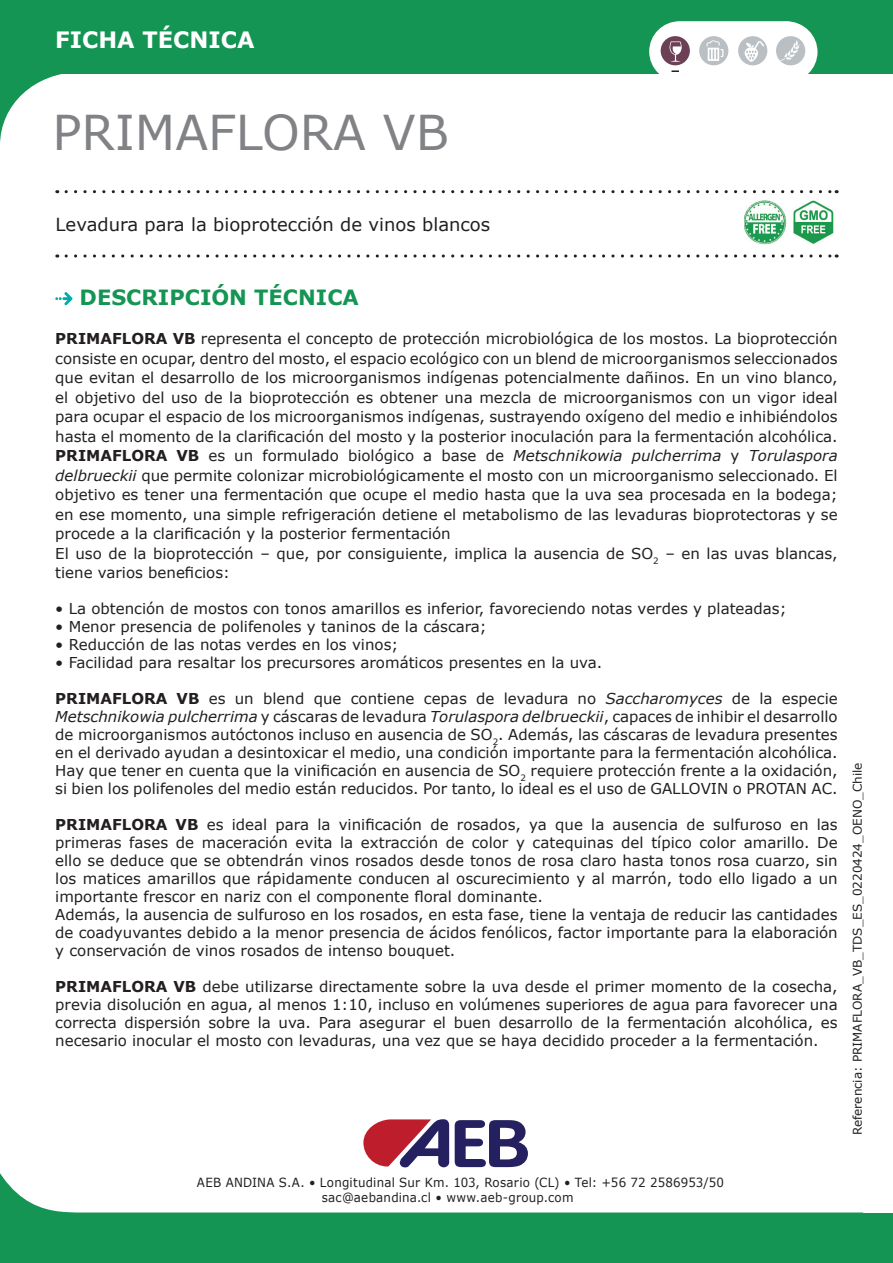
<style>
.page{position:relative;width:893px;height:1263px;background:#fff}
.page>*{position:absolute;margin:0;border:0;box-sizing:border-box;transform-origin:0 0}
.t1{font:48px "Verdana";color:#808285}
.t2{font:700 22.5px "Verdana";color:#fff}
.t3{font:700 21px "Verdana";color:#159553}
.t4{font:18px "Verdana";color:#231f20}
.t5{font:15px/18px "Verdana";color:#231f20}
.t6{font:12.6px/15.1px "Verdana";letter-spacing:.02em;color:#231f20;scale:.94 1}
.t7{font:12px "Verdana";color:#231f20}
.s1{font-weight:700}
.s2{font-style:italic}
</style>
<div class="page">
<div style="left:0;top:0;width:893px;height:73px;background:#159553"></div>
<svg style="left:0;top:28px;width:863px;height:115px"></svg>
<svg style="left:0;top:1167px;width:511px;height:45px"></svg>
<div style="left:0;top:1212px;width:893px;height:51px;background:#159553"></div>
<svg style="left:66px;top:190px;width:771px;height:3px"></svg>
<svg style="left:66px;top:254px;width:771px;height:4px"></svg>
<svg style="left:649px;top:21px;width:167px;height:61px"></svg>
<div style="left:650px;top:22px;width:167px;height:60px;background:#fff;border-radius:30px"></div>
<svg style="left:671px;top:70px;width:8px;height:2px"></svg>
<div style="left:776px;top:36px;width:29px;height:29px;background:#babfc3;border-radius:50%"></div>
<svg style="left:780px;top:40px;width:20px;height:21px"></svg>
<div style="left:738px;top:36px;width:29px;height:29px;background:#babfc3;border-radius:50%"></div>
<div style="left:661px;top:36px;width:29px;height:29px;background:#6c4156;border-radius:50%"></div>
<div style="left:699px;top:36px;width:29px;height:29px;background:#babfc3;border-radius:50%"></div>
<svg style="left:706px;top:40px;width:17px;height:21px"></svg>
<svg style="left:670px;top:41px;width:12px;height:21px"></svg>
<svg style="left:745px;top:41px;width:20px;height:21px"></svg>
<svg style="left:363px;top:1119px;width:165px;height:48px"></svg>
<svg style="left:55px;top:292px;width:17px;height:13px"></svg>
<img style="left:744px;top:201px;width:90px;height:44px">
<h2 class="t2" style="left:55px;top:24px;width:201px">FICHA TÉCNICA</h2>
<h1 class="t1" style="left:52px;top:100px;width:398px">PRIMAFLORA VB</h1>
<p class="t4" style="left:56px;top:212px;width:436px">Levadura para la bioprotección de vinos blancos</p>
<h3 class="t3" style="left:80px;top:283px;width:281px">DESCRIPCIÓN TÉCNICA</h3>
<p class="t5" style="left:55px;top:329px;width:784px;line-height:19.5px"><span class="s1">PRIMAFLORA VB</span> representa el concepto de protección microbiológica de los mostos. La bioprotección consiste en ocupar, dentro del mosto, el espacio ecológico con un blend de microorganismos seleccionados que evitan el desarrollo de los microorganismos indígenas potencialmente dañinos. En un vino blanco, el objetivo del uso de la bioprotección es obtener una mezcla de microorganismos con un vigor ideal para ocupar el espacio de los microorganismos indígenas, sustrayendo oxígeno del medio e inhibiéndolos hasta el momento de la clarificación del mosto y la posterior inoculación para la fermentación alcohólica.<br><span class="s1">PRIMAFLORA VB</span> es un formulado biológico a base de <span class="s2">Metschnikowia pulcherrima</span> y <span class="s2">Torulaspora delbrueckii</span> que permite colonizar microbiológicamente el mosto con un microorganismo seleccionado. El objetivo es tener una fermentación que ocupe el medio hasta que la uva sea procesada en la bodega; en ese momento, una simple refrigeración detiene el metabolismo de las levaduras bioprotectoras y se procede a la clarificación y la posterior fermentación<br>El uso de la bioprotección – que, por consiguiente, implica la ausencia de SO<sub>2</sub> – en las uvas blancas, tiene varios beneficios:</p>
<p class="t5" style="left:55px;top:600px;width:733px">• La obtención de mostos con tonos amarillos es inferior, favoreciendo notas verdes y plateadas;</p>
<p class="t5" style="left:55px;top:618px;width:433px">• Menor presencia de polifenoles y taninos de la cáscara;</p>
<p class="t5" style="left:55px;top:636px;width:344px">• Reducción de las notas verdes en los vinos;</p>
<p class="t5" style="left:55px;top:654px;width:548px">• Facilidad para resaltar los precursores aromáticos presentes en la uva.</p>
<p class="t5" style="left:55px;top:690px;width:784px;text-align:justify"><span class="s1">PRIMAFLORA VB</span> es un blend que contiene cepas de levadura no <span class="s2">Saccharomyces</span> de la especie <span class="s2">Metschnikowia pulcherrima</span> y cáscaras de levadura <span class="s2">Torulaspora delbrueckii</span>, capaces de inhibir el desarrollo de microorganismos autóctonos incluso en ausencia de SO<sub>2</sub>. Además, las cáscaras de levadura presentes en el derivado ayudan a desintoxicar el medio, una condición importante para la fermentación alcohólica.<br>Hay que tener en cuenta que la vinificación en ausencia de SO<sub>2</sub> requiere protección frente a la oxidación, si bien los polifenoles del medio están reducidos. Por tanto, lo ideal es el uso de GALLOVIN o PROTAN AC.</p>
<p class="t5" style="left:55px;top:816px;width:784px"><span class="s1">PRIMAFLORA VB</span> es ideal para la vinificación de rosados, ya que la ausencia de sulfuroso en las primeras fases de maceración evita la extracción de color y catequinas del típico color amarillo. De ello se deduce que se obtendrán vinos rosados desde tonos de rosa claro hasta tonos rosa cuarzo, sin los matices amarillos que rápidamente conducen al oscurecimiento y al marrón, todo ello ligado a un importante frescor en nariz con el componente floral dominante.<br>Además, la ausencia de sulfuroso en los rosados, en esta fase, tiene la ventaja de reducir las cantidades de coadyuvantes debido a la menor presencia de ácidos fenólicos, factor importante para la elaboración y conservación de vinos rosados de intenso bouquet.</p>
<p class="t5" style="left:55px;top:978px;width:784px;text-align:justify"><span class="s1">PRIMAFLORA VB</span> debe utilizarse directamente sobre la uva desde el primer momento de la cosecha, previa disolución en agua, al menos 1:10, incluso en volúmenes superiores de agua para favorecer una correcta dispersión sobre la uva. Para asegurar el buen desarrollo de la fermentación alcohólica, es necesario inocular el mosto con levaduras, una vez que se haya decidido proceder a la fermentación.</p>
<p class="t7" style="left:849px;top:1135px;width:374px;rotate:-90deg">Referencia: PRIMAFLORA_VB_TDS_ES_0220424_OENO_Chile</p>
<p class="t6" style="left:322px;top:1175px;width:429px;text-indent:-125px">AEB ANDINA S.A. • Longitudinal Sur Km. 103, Rosario (CL) • Tel: +56 72 2586953/50 sac@aebandina.cl • www.aeb-group.com</p>
</div>
